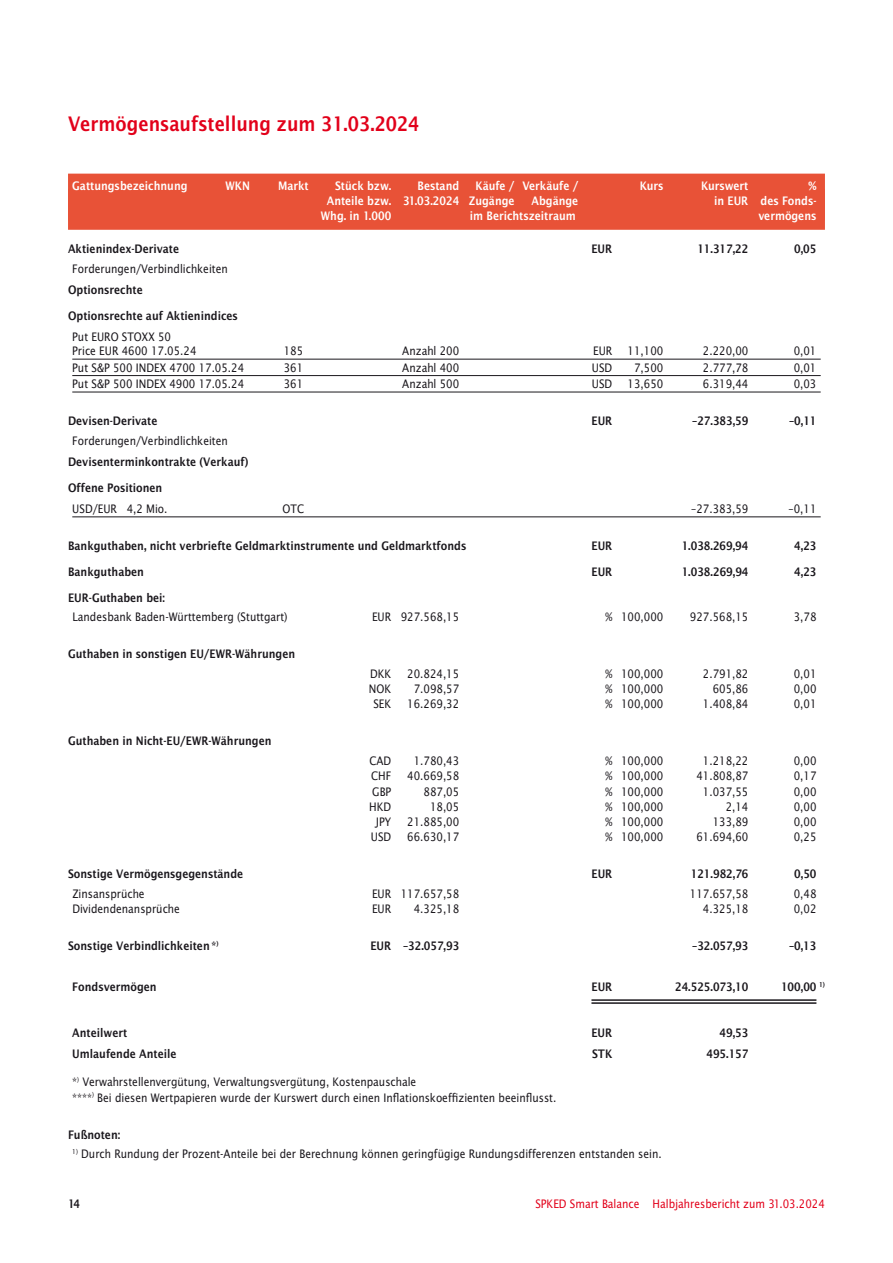
<style>
.page{position:relative;width:893px;height:1263px;background:#fff}
.page>*{position:absolute;margin:0;border:0;box-sizing:border-box;transform-origin:0 0}
.t1{font:700 21.75px "Lucida Sans Nar EF Dem";color:#e2001a}
.t2{font:12.75px/14.1px "Lucida Sans Narrow EF";color:#1a171c}
.t3{font:700 12.75px/26px "Lucida Sans Nar EF Dem";color:#1a171c}
.t4{font:700 12.75px "Lucida Sans Nar EF Dem";color:#fff}
.t5{font:12.75px "Lucida Sans Narrow EF";color:#e2001a}
</style>
<div class="page">
<div style="left:68px;top:174px;width:757px;height:31px;background:#e85237"></div>
<div style="left:68px;top:198px;width:757px;height:32px;background:#e85237"></div>
<hr style="left:72px;top:359px;width:749px;height:1px;background:#1a171c">
<hr style="left:72px;top:375px;width:749px;height:1px;background:#1a171c">
<hr style="left:72px;top:392px;width:749px;height:1px;background:#1a171c">
<hr style="left:72px;top:517px;width:749px;height:1px;background:#1a171c">
<hr style="left:591px;top:999px;width:225px;height:2px;background:#1a171c">
<hr style="left:591px;top:1002px;width:225px;height:2px;background:#1a171c">
<h1 class="t1" style="left:68px;top:112px;width:353px">Vermögensaufstellung zum 31.03.2024</h1>
<p class="t4" style="left:72px;top:179px;width:117px">Gattungsbezeichnung</p>
<p class="t4" style="left:226px;top:179px;width:26px">WKN</p>
<p class="t4" style="left:278px;top:179px;width:32px">Markt</p>
<p class="t4" style="left:335px;top:179px;width:57px">Stück bzw.</p>
<p class="t4" style="left:418px;top:179px;width:43px">Bestand</p>
<p class="t4" style="left:475px;top:179px;width:104px">Käufe / Verkäufe /</p>
<p class="t4" style="left:640px;top:179px;width:25px">Kurs</p>
<p class="t4" style="left:701px;top:179px;width:49px">Kurswert</p>
<p class="t4" style="left:808px;top:179px;width:10px">%</p>
<p class="t4" style="left:327px;top:194px;width:189px">Anteile bzw. 31.03.2024 Zugänge</p>
<p class="t4" style="left:532px;top:194px;width:48px">Abgänge</p>
<p class="t4" style="left:714px;top:194px;width:104px">in EUR des Fonds-</p>
<p class="t4" style="left:321px;top:209px;width:72px">Whg. in 1.000</p>
<p class="t4" style="left:470px;top:209px;width:107px">im Berichtszeitraum</p>
<p class="t4" style="left:758px;top:209px;width:59px">vermögens</p>
<p class="t3" style="left:68px;top:236px;width:113px">Aktienindex-Derivate</p>
<p class="t3" style="left:591px;top:236px;width:22px">EUR</p>
<p class="t3" style="left:697px;top:236px;width:53px">11.317,22</p>
<p class="t3" style="left:794px;top:236px;width:24px">0,05</p>
<p class="t2" style="left:72px;top:261px;width:157px">Forderungen/Verbindlichkeiten</p>
<p class="t3" style="left:68px;top:277px;width:171px">Optionsrechte<br>Optionsrechte auf Aktienindices</p>
<p class="t2" style="left:72px;top:330px;width:126px">Put EURO STOXX 50<br>Price EUR 4600 17.05.24</p>
<p class="t2" style="left:284px;top:344px;width:21px">185</p>
<p class="t2" style="left:402px;top:344px;width:58px">Anzahl 200</p>
<p class="t2" style="left:593px;top:344px;width:72px">EUR 11,100</p>
<p class="t2" style="left:703px;top:344px;width:47px">2.220,00</p>
<p class="t2" style="left:794px;top:344px;width:24px">0,01</p>
<p class="t2" style="left:72px;top:360px;width:173px">Put S&amp;P 500 INDEX 4700 17.05.24</p>
<p class="t2" style="left:284px;top:360px;width:21px">361</p>
<p class="t2" style="left:402px;top:360px;width:58px">Anzahl 400</p>
<p class="t2" style="left:592px;top:360px;width:22px">USD</p>
<p class="t2" style="left:634px;top:360px;width:31px">7,500</p>
<p class="t2" style="left:703px;top:360px;width:47px">2.777,78</p>
<p class="t2" style="left:794px;top:360px;width:24px">0,01</p>
<p class="t2" style="left:72px;top:377px;width:173px">Put S&amp;P 500 INDEX 4900 17.05.24</p>
<p class="t2" style="left:284px;top:377px;width:21px">361</p>
<p class="t2" style="left:402px;top:377px;width:58px">Anzahl 500</p>
<p class="t2" style="left:592px;top:377px;width:73px">USD 13,650</p>
<p class="t2" style="left:703px;top:377px;width:47px">6.319,44</p>
<p class="t2" style="left:794px;top:377px;width:24px">0,03</p>
<p class="t3" style="left:68px;top:408px;width:91px">Devisen-Derivate</p>
<p class="t3" style="left:591px;top:408px;width:22px">EUR</p>
<p class="t3" style="left:692px;top:408px;width:58px">–27.383,59</p>
<p class="t3" style="left:789px;top:408px;width:29px">–0,11</p>
<p class="t2" style="left:72px;top:433px;width:157px">Forderungen/Verbindlichkeiten</p>
<p class="t3" style="left:68px;top:449px;width:182px">Devisenterminkontrakte (Verkauf)<br>Offene Positionen</p>
<p class="t2" style="left:72px;top:501px;width:97px">USD/EUR 4,2 Mio.</p>
<p class="t2" style="left:283px;top:501px;width:23px">OTC</p>
<p class="t2" style="left:691px;top:501px;width:59px">–27.383,59</p>
<p class="t2" style="left:789px;top:501px;width:29px">–0,11</p>
<p class="t3" style="left:68px;top:533px;width:400px">Bankguthaben, nicht verbriefte Geldmarktinstrumente und Geldmarktfonds</p>
<p class="t3" style="left:591px;top:533px;width:22px">EUR</p>
<p class="t3" style="left:682px;top:533px;width:68px">1.038.269,94</p>
<p class="t3" style="left:794px;top:533px;width:24px">4,23</p>
<p class="t3" style="left:68px;top:558px;width:77px">Bankguthaben</p>
<p class="t3" style="left:591px;top:558px;width:22px">EUR</p>
<p class="t3" style="left:682px;top:558px;width:68px">1.038.269,94</p>
<p class="t3" style="left:794px;top:558px;width:24px">4,23</p>
<p class="t3" style="left:68px;top:584px;width:99px">EUR-Guthaben bei:</p>
<p class="t2" style="left:72px;top:610px;width:217px">Landesbank Baden-Württemberg (Stuttgart)</p>
<p class="t2" style="left:372px;top:610px;width:89px">EUR 927.568,15</p>
<p class="t2" style="left:605px;top:610px;width:59px">% 100,000</p>
<p class="t2" style="left:690px;top:610px;width:60px">927.568,15</p>
<p class="t2" style="left:794px;top:610px;width:24px">3,78</p>
<p class="t3" style="left:68px;top:641px;width:229px">Guthaben in sonstigen EU/EWR-Währungen</p>
<p class="t2" style="left:370px;top:666px;width:23px">DKK</p>
<p class="t2" style="left:407px;top:666px;width:54px">20.824,15</p>
<p class="t2" style="left:605px;top:666px;width:59px">% 100,000</p>
<p class="t2" style="left:703px;top:666px;width:47px">2.791,82</p>
<p class="t2" style="left:794px;top:666px;width:24px">0,01</p>
<p class="t2" style="left:369px;top:682px;width:24px">NOK</p>
<p class="t2" style="left:414px;top:682px;width:47px">7.098,57</p>
<p class="t2" style="left:605px;top:682px;width:59px">% 100,000</p>
<p class="t2" style="left:713px;top:682px;width:37px">605,86</p>
<p class="t2" style="left:794px;top:682px;width:24px">0,00</p>
<p class="t2" style="left:373px;top:697px;width:19px">SEK</p>
<p class="t2" style="left:407px;top:697px;width:54px">16.269,32</p>
<p class="t2" style="left:605px;top:697px;width:59px">% 100,000</p>
<p class="t2" style="left:703px;top:697px;width:47px">1.408,84</p>
<p class="t2" style="left:794px;top:697px;width:24px">0,01</p>
<p class="t3" style="left:68px;top:728px;width:205px">Guthaben in Nicht-EU/EWR-Währungen</p>
<p class="t2" style="left:369px;top:754px;width:23px">CAD</p>
<p class="t2" style="left:414px;top:754px;width:47px">1.780,43</p>
<p class="t2" style="left:605px;top:754px;width:59px">% 100,000</p>
<p class="t2" style="left:703px;top:754px;width:47px">1.218,22</p>
<p class="t2" style="left:794px;top:754px;width:24px">0,00</p>
<p class="t2" style="left:371px;top:769px;width:22px">CHF</p>
<p class="t2" style="left:407px;top:769px;width:54px">40.669,58</p>
<p class="t2" style="left:605px;top:769px;width:59px">% 100,000</p>
<p class="t2" style="left:696px;top:769px;width:54px">41.808,87</p>
<p class="t2" style="left:794px;top:769px;width:24px">0,17</p>
<p class="t2" style="left:372px;top:784px;width:21px">GBP</p>
<p class="t2" style="left:424px;top:784px;width:37px">887,05</p>
<p class="t2" style="left:605px;top:784px;width:59px">% 100,000</p>
<p class="t2" style="left:703px;top:784px;width:47px">1.037,55</p>
<p class="t2" style="left:794px;top:784px;width:24px">0,00</p>
<p class="t2" style="left:369px;top:799px;width:23px">HKD</p>
<p class="t2" style="left:430px;top:799px;width:31px">18,05</p>
<p class="t2" style="left:605px;top:799px;width:59px">% 100,000</p>
<p class="t2" style="left:726px;top:799px;width:24px">2,14</p>
<p class="t2" style="left:794px;top:799px;width:24px">0,00</p>
<p class="t2" style="left:376px;top:815px;width:17px">JPY</p>
<p class="t2" style="left:407px;top:815px;width:54px">21.885,00</p>
<p class="t2" style="left:605px;top:815px;width:59px">% 100,000</p>
<p class="t2" style="left:713px;top:815px;width:37px">133,89</p>
<p class="t2" style="left:794px;top:815px;width:24px">0,00</p>
<p class="t2" style="left:371px;top:830px;width:22px">USD</p>
<p class="t2" style="left:407px;top:830px;width:54px">66.630,17</p>
<p class="t2" style="left:605px;top:830px;width:59px">% 100,000</p>
<p class="t2" style="left:696px;top:830px;width:54px">61.694,60</p>
<p class="t2" style="left:794px;top:830px;width:24px">0,25</p>
<p class="t3" style="left:68px;top:861px;width:177px">Sonstige Vermögensgegenstände</p>
<p class="t3" style="left:591px;top:861px;width:22px">EUR</p>
<p class="t3" style="left:691px;top:861px;width:59px">121.982,76</p>
<p class="t3" style="left:794px;top:861px;width:24px">0,50</p>
<p class="t2" style="left:72px;top:887px;width:74px">Zinsansprüche</p>
<p class="t2" style="left:372px;top:887px;width:89px">EUR 117.657,58</p>
<p class="t2" style="left:690px;top:887px;width:60px">117.657,58</p>
<p class="t2" style="left:794px;top:887px;width:24px">0,48</p>
<p class="t2" style="left:72px;top:902px;width:109px">Dividendenansprüche</p>
<p class="t2" style="left:372px;top:902px;width:21px">EUR</p>
<p class="t2" style="left:414px;top:902px;width:47px">4.325,18</p>
<p class="t2" style="left:703px;top:902px;width:47px">4.325,18</p>
<p class="t2" style="left:794px;top:902px;width:24px">0,02</p>
<p class="t3" style="left:68px;top:933px;width:152px">Sonstige Verbindlichkeiten *<sup>)</sup></p>
<p class="t3" style="left:370px;top:933px;width:90px">EUR –32.057,93</p>
<p class="t3" style="left:692px;top:933px;width:58px">–32.057,93</p>
<p class="t3" style="left:789px;top:933px;width:29px">–0,13</p>
<p class="t3" style="left:72px;top:974px;width:86px">Fondsvermögen</p>
<p class="t3" style="left:591px;top:974px;width:22px">EUR</p>
<p class="t3" style="left:675px;top:974px;width:75px">24.525.073,10</p>
<p class="t3" style="left:781px;top:974px;width:45px">100,00 <sup>1)</sup></p>
<p class="t3" style="left:72px;top:1019px;width:56px">Anteilwert</p>
<p class="t3" style="left:591px;top:1019px;width:22px">EUR</p>
<p class="t3" style="left:720px;top:1019px;width:30px">49,53</p>
<p class="t3" style="left:72px;top:1041px;width:106px">Umlaufende Anteile</p>
<p class="t3" style="left:592px;top:1041px;width:22px">STK</p>
<p class="t3" style="left:706px;top:1041px;width:43px">495.157</p>
<p class="t2" style="left:72px;top:1074px;width:486px;line-height:15.3px">*<sup>)</sup> Verwahrstellenvergütung, Verwaltungsvergütung, Kostenpauschale<br>****<sup>)</sup> Bei diesen Wertpapieren wurde der Kurswert durch einen Inflationskoeffizienten beeinflusst.</p>
<p class="t3" style="left:68px;top:1121px;width:54px">Fußnoten:</p>
<p class="t2" style="left:72px;top:1147px;width:591px"><sup>1)</sup> Durch Rundung der Prozent-Anteile bei der Berechnung können geringfügige Rundungsdifferenzen entstanden sein.</p>
<p class="t3" style="left:68px;top:1190px;width:14px">14</p>
<p class="t5" style="left:535px;top:1197px;width:291px">SPKED Smart Balance Halbjahresbericht zum 31.03.2024</p>
</div>
